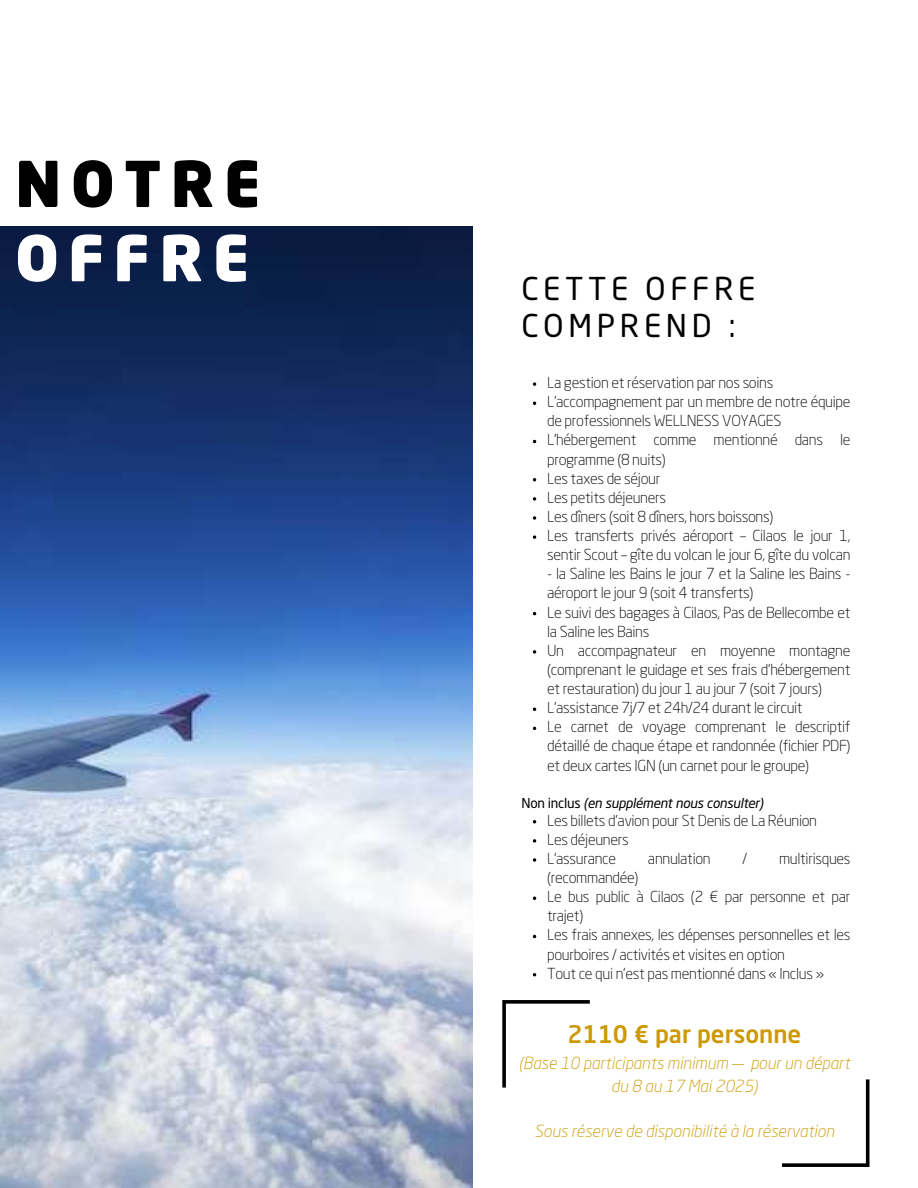
<style>
.page{position:relative;width:918px;height:1188px;background:#fff}
.page>*{position:absolute;margin:0;border:0;box-sizing:border-box;transform-origin:0 0}
.t1{font:900 62.25px "Neo Sans Pro";letter-spacing:.15em;color:#000}
.t2{font:900 62.25px "Neo Sans Pro";letter-spacing:.15em;color:#fff}
.t3{font:31.2px/37.2px "Neo Sans Pro";letter-spacing:.15em;color:#000}
.t4{font:500 24px "Neo Sans Pro";color:#c90}
.t5{font:italic 300 16.5px/22.5px "Neo Sans Pro";color:#c90;text-align:center}
.t6{font:300 15px/19.2px "Neo Sans Pro";letter-spacing:-.02em;color:#000}
.t7{font:italic 13.5px "Neo Sans Pro";letter-spacing:-.02em;color:#000}
.s1{font-style:normal}
</style>
<div class="page">
<img style="left:0;top:227px;width:472px;height:961px">
<svg style="left:502px;top:1000px;width:88px;height:88px"></svg>
<svg style="left:782px;top:1079px;width:87px;height:88px"></svg>
<svg style="left:533px;top:382px;width:3px;height:4px"></svg>
<svg style="left:533px;top:497px;width:3px;height:4px"></svg>
<svg style="left:533px;top:516px;width:3px;height:4px"></svg>
<svg style="left:533px;top:535px;width:3px;height:4px"></svg>
<svg style="left:533px;top:650px;width:3px;height:4px"></svg>
<svg style="left:533px;top:839px;width:3px;height:4px"></svg>
<svg style="left:533px;top:858px;width:3px;height:4px"></svg>
<h1 class="t1" style="left:15px;top:159px;width:247px">NOTRE</h1>
<h1 class="t2" style="left:15px;top:234px;width:236px">OFFRE</h1>
<h2 class="t3" style="left:522px;top:273px;width:235px">CETTE OFFRE<br>COMPREND :</h2>
<p class="t6" style="left:547px;top:374px;width:305px">La gestion et réservation par nos soins L’accompagnement par un membre de notre équipe de professionnels WELLNESS VOYAGES L’hébergement comme mentionné dans le programme (8 nuits)<br>Les taxes de séjour<br>Les petits déjeuners<br>Les dîners (soit 8 dîners, hors boissons)<br>Les transferts privés aéroport – Cilaos le jour 1, sentir Scout – gîte du volcan le jour 6, gîte du volcan</p>
<p class="t6" style="left:547px;top:566px;width:305px">- la Saline les Bains le jour 7 et la Saline les Bains - aéroport le jour 9 (soit 4 transferts)<br>Le suivi des bagages à Cilaos, Pas de Bellecombe et la Saline les Bains<br>Un accompagnateur en moyenne montagne (comprenant le guidage et ses frais d’hébergement et restauration) du jour 1 au jour 7 (soit 7 jours)<br>L’assistance 7j/7 et 24h/24 durant le circuit<br>Le carnet de voyage comprenant le descriptif détaillé de chaque étape et randonnée (fichier PDF) et deux cartes IGN (un carnet pour le groupe)</p>
<p class="t7" style="left:522px;top:797px;width:243px"><span class="s1">Non inclus</span> (en supplément nous consulter)</p>
<p class="t6" style="left:547px;top:812px;width:272px">Les billets d’avion pour St Denis de La Réunion<br>Les déjeuners<br>L’assurance</p>
<p class="t6" style="left:648px;top:850px;width:64px">annulation</p>
<p class="t6" style="left:743px;top:850px;width:6px">/</p>
<p class="t6" style="left:779px;top:850px;width:73px">multirisques</p>
<p class="t6" style="left:547px;top:869px;width:305px">(recommandée)<br>Le bus public à Cilaos (2 € par personne et par trajet)<br>Les frais annexes, les dépenses personnelles et les pourboires / activités et visites en option<br>Tout ce qui n’est pas mentionné dans « Inclus »</p>
<h3 class="t4" style="left:568px;top:1025px;width:235px">2110 € par personne</h3>
<p class="t5" style="left:519px;top:1053px;width:333px">(Base 10 participants minimum — pour un départ du 8 au 17 Mai 2025)</p>
<p class="t5" style="left:534px;top:1121px;width:302px">Sous réserve de disponibilité à la réservation</p>
</div>
